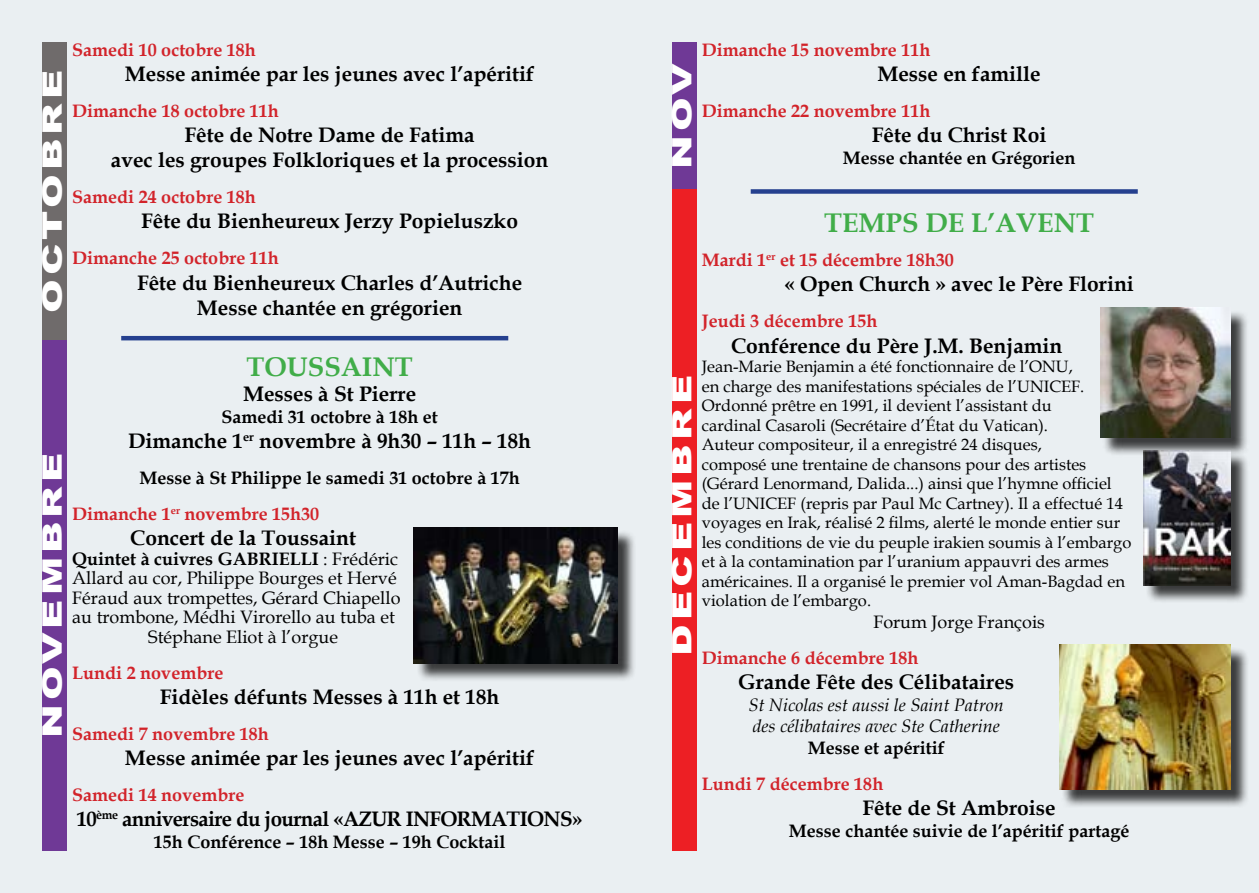
<style>
.page{position:relative;width:1259px;height:893px;background:#fff}
.page>*{position:absolute;margin:0;border:0;box-sizing:border-box;transform-origin:0 0}
.t1{font:900 27px "Arial";letter-spacing:.1em;color:#fff;scale:1.5 1}
.t2{font:700 27px "Book Antiqua";color:#41ad49}
.t3{font:700 21px/25.2px "Book Antiqua";color:#000;text-align:center}
.t4{font:700 21px "Book Antiqua";letter-spacing:-.03em;color:#000}
.t5{font:700 18px "Book Antiqua";color:#d2232a}
.t6{font:700 18px/36px "Book Antiqua";color:#000}
.t7{font:18px "Book Antiqua";color:#000}
.t8{font:italic 18px/21.6px "Book Antiqua";color:#000}
.t9{font:16.5px/19.5px "Book Antiqua";color:#000}
.s1{color:#d2232a}
.s2{font-weight:400}
</style>
<div class="page">
<div style="left:0;top:0;width:629px;height:893px;background:#eaeff2"></div>
<div style="left:43px;top:340px;width:24px;height:510px;background:#6f3996"></div>
<hr style="left:121px;top:336px;width:387px;height:4px;background:#25408f">
<div style="left:629px;top:0;width:630px;height:893px;background:#eaeff2"></div>
<div style="left:750px;top:189px;width:387px;height:5px;background:#25408f"></div>
<div style="left:672px;top:180px;width:24px;height:670px;background:#ed1f24"></div>
<div style="left:43px;top:43px;width:24px;height:297px;background:#6f6b6b"></div>
<div style="left:672px;top:43px;width:24px;height:146px;background:#6f3996"></div>
<div style="left:416px;top:530px;width:219px;height:152px;background:#000;opacity:.75"></div>
<img style="left:414px;top:528px;width:203px;height:135px">
<div style="left:1102px;top:310px;width:147px;height:147px;background:#000;opacity:.75"></div>
<img style="left:1100px;top:308px;width:130px;height:130px">
<div style="left:1145px;top:453px;width:104px;height:151px;background:#000;opacity:.75"></div>
<img style="left:1143px;top:450px;width:87px;height:135px">
<div style="left:1061px;top:647px;width:188px;height:161px;background:#000;opacity:.75"></div>
<img style="left:1059px;top:645px;width:171px;height:144px">
<p class="t5" style="left:72px;top:37px;width:185px">Samedi 10 octobre 18h</p>
<p class="t3" style="left:125px;top:61px;width:411px">Messe animée par les jeunes avec l’apéritif</p>
<p class="t5" style="left:72px;top:98px;width:208px">Dimanche 18 octobre 11h</p>
<p class="t3" style="left:111px;top:122px;width:439px">Fête de Notre Dame de Fatima<br>avec les groupes Folkloriques et la procession</p>
<p class="t5" style="left:72px;top:185px;width:185px">Samedi 24 octobre 18h</p>
<p class="t3" style="left:141px;top:209px;width:378px">Fête du Bienheureux Jerzy Popieluszko</p>
<p class="t5" style="left:72px;top:246px;width:208px">Dimanche 25 octobre 11h</p>
<p class="t3" style="left:137px;top:270px;width:386px">Fête du Bienheureux Charles d’Autriche<br>Messe chantée en grégorien</p>
<h1 class="t2" style="left:246px;top:348px;width:38px">Toussaint</h1>
<p class="t3" style="left:243px;top:381px;width:175px">Messes à St Pierre</p>
<p class="t6" style="left:221px;top:399px;width:218px">Samedi 31 octobre à 18h et</p>
<p class="t3" style="left:128px;top:428px;width:404px">Dimanche 1<sup>er</sup> novembre à 9h30 – 11h – 18h</p>
<p class="t6" style="left:72px;top:460px;width:449px;text-indent:67px">Messe à St Philippe le samedi 31 octobre à 17h<br><span class="s1">Dimanche 1</span><sup>er</sup> <span class="s1">novembre 15h30</span></p>
<p class="t3" style="left:130px;top:525px;width:227px">Concert de la Toussaint</p>
<p class="t6" style="left:72px;top:541px;width:327px">Quintet à cuivres GABRIELLI <span class="s2">: Frédéric</span></p>
<p class="t7" style="left:72px;top:566px;width:326px">Allard au cor, Philippe Bourges et Hervé</p>
<p class="t7" style="left:72px;top:585px;width:330px">Féraud aux trompettes, Gérard Chiapello</p>
<p class="t7" style="left:72px;top:605px;width:324px">au trombone, Médhi Virorello au tuba et</p>
<p class="t7" style="left:148px;top:624px;width:191px">Stéphane Eliot à l’orgue</p>
<p class="t5" style="left:72px;top:660px;width:153px">Lundi 2 novembre</p>
<p class="t3" style="left:160px;top:684px;width:341px">Fidèles défunts Messes à 11h et 18h</p>
<p class="t5" style="left:72px;top:722px;width:198px">Samedi 7 novembre 18h</p>
<p class="t3" style="left:125px;top:745px;width:411px">Messe animée par les jeunes avec l’apéritif</p>
<p class="t5" style="left:72px;top:783px;width:174px">Samedi 14 novembre</p>
<p class="t4" style="left:77px;top:805px;width:507px">10<sup>ème</sup> anniversaire du journal «AZUR INFORMATIONS»</p>
<p class="t6" style="left:154px;top:824px;width:353px">15h Conférence – 18h Messe – 19h Cocktail</p>
<h1 class="t1" style="left:33px;top:313px;width:164px;rotate:-90deg">OCTOBRE</h1>
<h1 class="t1" style="left:662px;top:169px;width:72px;rotate:-90deg">NOV</h1>
<h1 class="t1" style="left:662px;top:655px;width:188px;rotate:-90deg">DECEMBRE</h1>
<h1 class="t1" style="left:33px;top:738px;width:192px;rotate:-90deg">NOVEMBRE</h1>
<p class="t5" style="left:702px;top:37px;width:230px">Dimanche 15 novembre 11h</p>
<p class="t3" style="left:877px;top:61px;width:165px">Messe en famille</p>
<p class="t5" style="left:702px;top:98px;width:230px">Dimanche 22 novembre 11h</p>
<p class="t3" style="left:872px;top:122px;width:176px">Fête du Christ Roi</p>
<p class="t6" style="left:843px;top:139px;width:234px">Messe chantée en Grégorien</p>
<h1 class="t2" style="left:824px;top:204px;width:38px">Temps</h1>
<h1 class="t2" style="left:925px;top:204px;width:112px">de l’Avent</h1>
<p class="t5" style="left:702px;top:248px;width:253px">Mardi 1<sup>er</sup> et 15 décembre 18h30</p>
<p class="t3" style="left:784px;top:272px;width:351px">« Open Church » avec le Père Florini</p>
<p class="t5" style="left:702px;top:309px;width:177px">Jeudi 3 décembre 15h</p>
<p class="t3" style="left:731px;top:333px;width:333px">Conférence du Père J.M. Benjamin</p>
<p class="t9" style="left:702px;top:356px;width:431px">Jean-Marie Benjamin a été fonctionnaire de l’ONU,<br>en charge des manifestations spéciales de l’UNICEF.<br>Ordonné prêtre en 1991, il devient l’assistant du<br>cardinal Casaroli (Secrétaire d’État du Vatican).<br>Auteur compositeur, il a enregistré 24 disques,<br>composé une trentaine de chansons pour des artistes (Gérard Lenormand, Dalida...) ainsi que l’hymne officiel de l’UNICEF (repris par Paul Mc Cartney). Il a effectué 14 voyages en Irak, réalisé 2 films, alerté le monde entier sur les conditions de vie du peuple irakien soumis à l’embargo et à la contamination par l’uranium appauvri des armes américaines. Il a organisé le premier vol Aman-Bagdad en violation de l’embargo.</p>
<p class="t7" style="left:873px;top:609px;width:173px">Forum Jorge François</p>
<p class="t5" style="left:702px;top:645px;width:218px">Dimanche 6 décembre 18h</p>
<p class="t3" style="left:738px;top:669px;width:277px">Grande Fête des Célibataires</p>
<p class="t8" style="left:748px;top:693px;width:257px">St Nicolas est aussi le Saint Patron des célibataires avec Ste Catherine</p>
<p class="t6" style="left:807px;top:730px;width:138px">Messe et apéritif</p>
<p class="t5" style="left:702px;top:771px;width:183px">Lundi 7 décembre 18h</p>
<p class="t3" style="left:862px;top:795px;width:195px">Fête de St Ambroise</p>
<p class="t6" style="left:789px;top:812px;width:342px">Messe chantée suivie de l’apéritif partagé</p>
</div>
